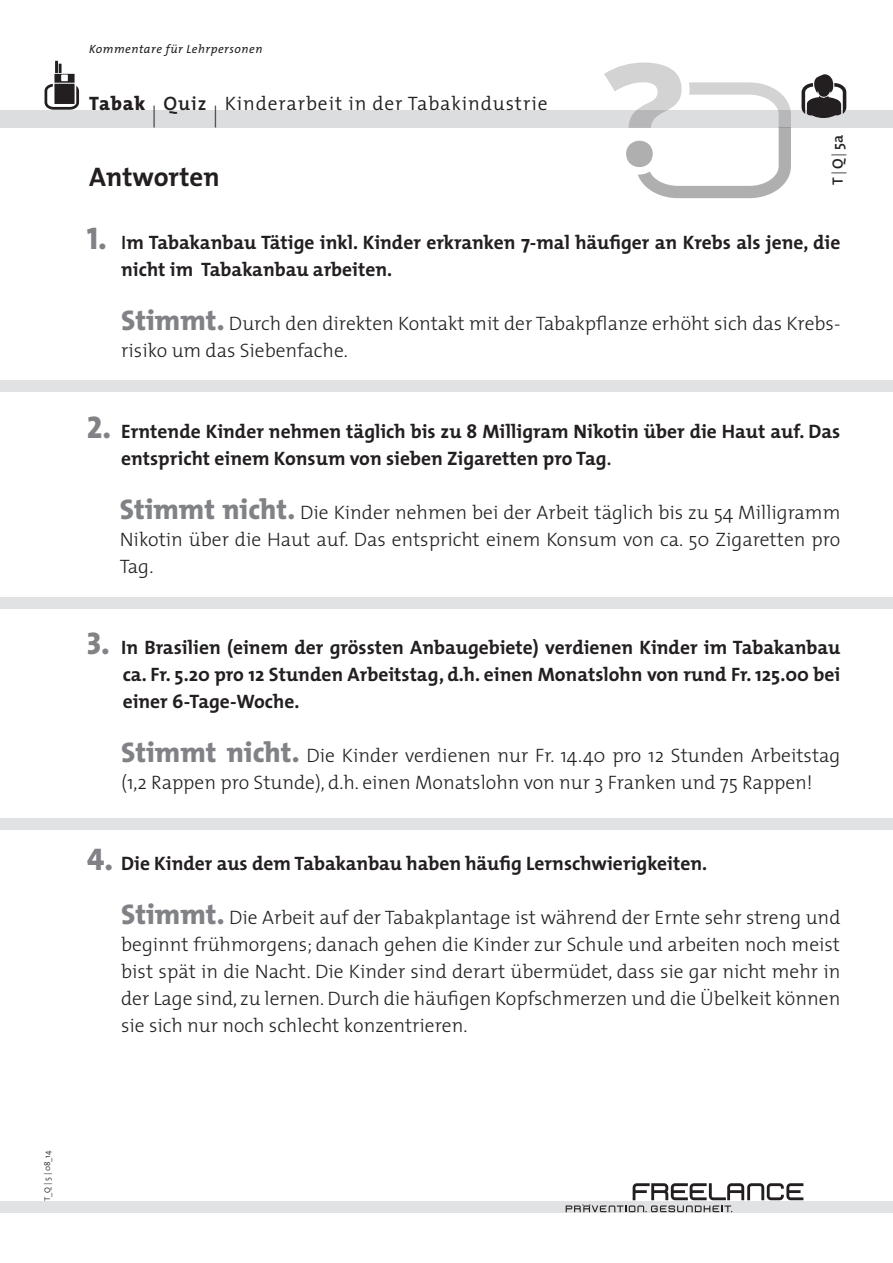
<style>
.page{position:relative;width:893px;height:1263px;background:#fff}
.page>*{position:absolute;margin:0;border:0;box-sizing:border-box;transform-origin:0 0}
.t1{font:700 27px "The Mix";color:#231f20}
.t2{font:200 21.9px "The Mix";color:#231f20}
.t3{font:300 19.5px/27px "The Mix";color:#231f20}
.t4{font:700 19.5px/27px "The Mix";color:#231f20}
.t5{font:300 19.5px "The Mix";letter-spacing:.045em;color:#231f20}
.t6{font:800 19.5px "The Mix";letter-spacing:.045em;color:#231f20}
.t7{font:600 19.5px "The Mix";color:#231f20}
.t8{font:600 15px "The Mix";color:#231f20}
.t9{font:italic 12px "The Mix";letter-spacing:.045em;color:#231f20}
.t10{font:300 8.25px "The Mix";color:#231f20}
.s1{font-weight:300}
.s2{font-family:"The Mix Extra Bold Caps";font-weight:400;font-size:31.5px;color:#808285}
.s3{font-weight:600}
.s4{font-weight:800;font-size:28.5px;color:#808285}
</style>
<div class="page">
<div style="left:0;top:110px;width:893px;height:17px;background:#dcdddf"></div>
<svg style="left:801px;top:74px;width:45px;height:44px"></svg>
<div style="left:0;top:1201px;width:893px;height:11px;background:#e1e2e4"></div>
<div style="left:0;top:818px;width:893px;height:11px;background:#e1e2e4"></div>
<div style="left:0;top:597px;width:893px;height:12px;background:#e1e2e4"></div>
<div style="left:0;top:380px;width:893px;height:11px;background:#e1e2e4"></div>
<svg style="left:566px;top:1183px;width:237px;height:29px"></svg>
<svg style="left:45px;top:61px;width:34px;height:49px"></svg>
<svg style="left:604px;top:62px;width:187px;height:136px"></svg>
<p class="t9" style="left:89px;top:39px;width:175px">Kommentare für Lehrpersonen</p>
<p class="t6" style="left:89px;top:87px;width:58px">Tabak</p>
<p class="t2" style="left:151px;top:97px;width:8px">|</p>
<p class="t7" style="left:164px;top:87px;width:44px">Quiz</p>
<p class="t2" style="left:212px;top:97px;width:8px">|</p>
<p class="t5" style="left:225px;top:87px;width:324px">Kinderarbeit in der Tabakindustrie</p>
<h1 class="t1" style="left:89px;top:154px;width:132px">Antworten</h1>
<p class="t8" style="left:825px;top:185px;width:51px;rotate:-90deg">T <span class="s1">|</span> Q <span class="s1">|</span> 5a</p>
<p class="t4" style="left:121px;top:228px;width:721px;text-indent:-35px"><span class="s2">1.</span> <span class="s3">I</span>m Tabakanbau Tätige inkl. Kinder erkranken 7-mal häufiger an Krebs als jene, die nicht im Tabakanbau arbeiten.</p>
<p class="t3" style="left:121px;top:309px;width:721px"><span class="s4">Stimmt.</span> Durch den direkten Kontakt mit der Tabakpflanze erhöht sich das Krebs&shy;risiko um das Siebenfache.</p>
<p class="t4" style="left:121px;top:417px;width:721px;text-indent:-35px"><span class="s2">2.</span> Erntende Kinder nehmen täglich bis zu 8 Milligram Nikotin über die Haut auf. Das entspricht einem Konsum von sieben Zigaretten pro Tag<span class="s3">.</span></p>
<p class="t3" style="left:120px;top:498px;width:722px;text-align:justify"><span class="s4">Stimmt nicht.</span> Die Kinder nehmen bei der Arbeit täglich bis zu 54 Milligramm Nikotin über die Haut auf. Das entspricht einem Konsum von ca. 50 Zigaretten pro Tag.</p>
<p class="t4" style="left:123px;top:633px;width:719px;text-align:justify;text-indent:-36px"><span class="s2">3.</span> In Brasilien (einem der grössten Anbaugebiete) verdienen Kinder im Tabakanbau ca. Fr. 5.20 pro 12 Stunden Arbeitstag, d.h. einen Monatslohn von rund Fr. 125.00 bei einer 6-Tage-Woche.</p>
<p class="t3" style="left:121px;top:741px;width:721px"><span class="s4">Stimmt nicht.</span> Die Kinder verdienen nur Fr. 14.40 pro 12 Stunden Arbeitstag (1,2 Rappen pro Stunde), d.h. einen Monatslohn von nur 3 Franken und 75 Rappen!</p>
<p class="t4" style="left:87px;top:849px;width:622px"><span class="s2">4.</span> Die Kinder aus dem Tabakanbau haben häufig Lernschwierigkeiten.</p>
<p class="t3" style="left:121px;top:903px;width:721px;text-align:justify"><span class="s4">Stimmt.</span> Die Arbeit auf der Tabakplantage ist während der Ernte sehr streng und beginnt frühmorgens; danach gehen die Kinder zur Schule und arbeiten noch meist bist spät in die Nacht. Die Kinder sind derart übermüdet, dass sie gar nicht mehr in der Lage sind, zu lernen. Durch die häufigen Kopfschmerzen und die Übelkeit können sie sich nur noch schlecht konzentrieren.</p>
<p class="t10" style="left:41px;top:1201px;width:52px;rotate:-90deg">T_Q | 5 | 08_14</p>
</div>
